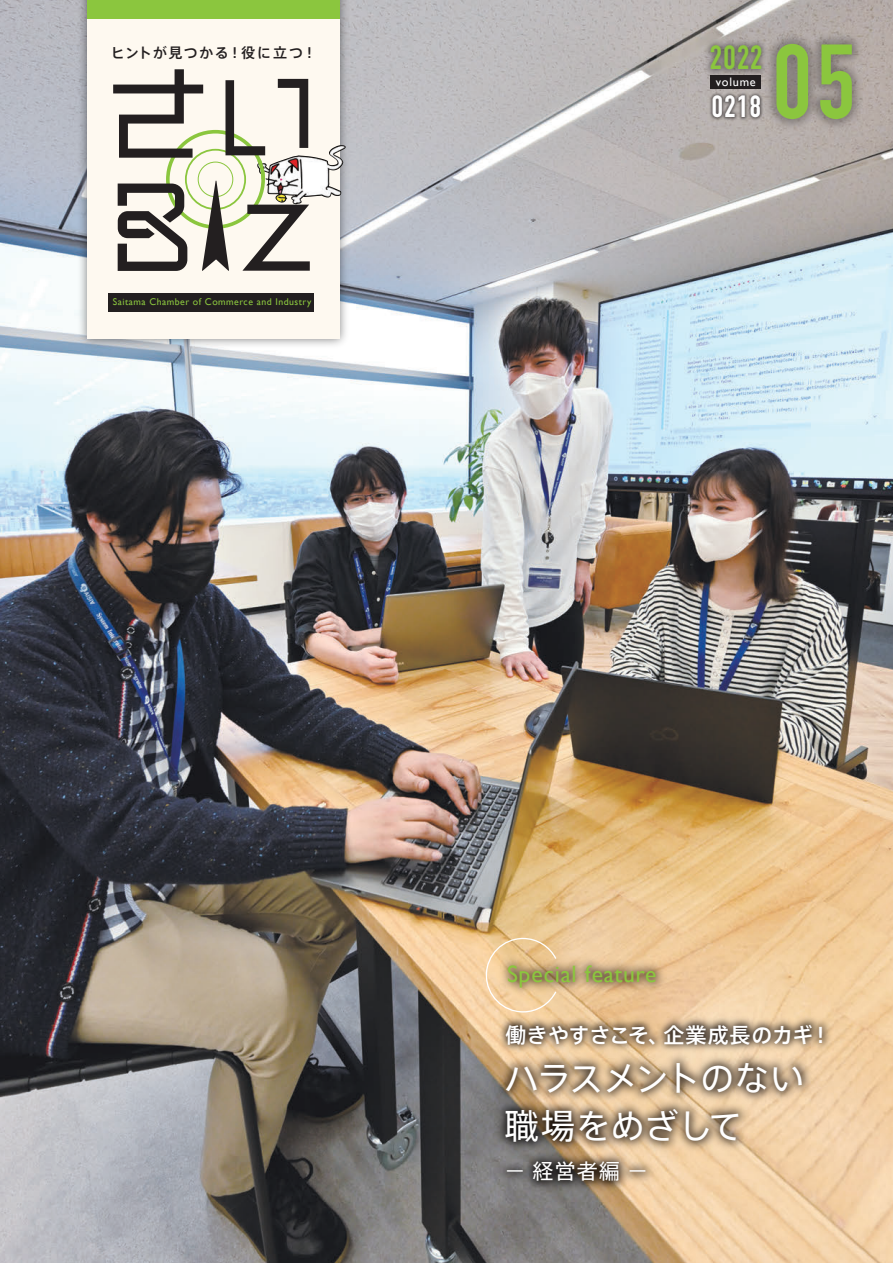
<style>
.page{position:relative;width:893px;height:1263px;background:#fff}
.page>*{position:absolute;margin:0;border:0;box-sizing:border-box;transform-origin:0 0}
.t1{font:700 103.95px "DIN Condensed";color:#8bc63e}
.t2{font:34.5px/47.8px "Axis Std";letter-spacing:-.02em;color:#fff}
.t3{font:700 33.15px "DIN Condensed";color:#8bc63e}
.t4{font:700 30.15px "DIN Condensed";color:#fff}
.t5{font:23.7px "Gill Sans";letter-spacing:.03em;color:#8bc63e}
.t6{font:500 21px "Axis Std";letter-spacing:.005em;color:#fff}
.t7{font:21px "Axis Std";color:#fff}
.t8{font:500 14.1px "Axis Std";letter-spacing:.105em;color:#231f20}
.t9{font:12.3px "Gill Sans";letter-spacing:.065em;color:#fff}
.t10{font:9.75px "Gill Sans";letter-spacing:.05em;color:#8bc63e}
</style>
<div class="page">
<img style="left:0;top:0;width:893px;height:1263px">
<img style="left:74px;top:116px;width:280px;height:237px">
<div style="left:87px;top:5px;width:253px;height:334px;background:#fef9f0"></div>
<img style="left:717px;top:0;width:176px;height:207px">
<img style="left:657px;top:135px;width:160px;height:47px">
<img style="left:655px;top:0;width:162px;height:135px">
<div style="left:710px;top:76px;width:51px;height:13px;background:#231f20"></div>
<div style="left:109px;top:293px;width:205px;height:18px;background:#231f20"></div>
<img style="left:56px;top:0;width:316px;height:116px">
<img style="left:452px;top:906px;width:260px;height:63px">
<svg style="left:485px;top:937px;width:72px;height:32px"></svg>
<img style="left:448px;top:1005px;width:413px;height:235px">
<img style="left:450px;top:969px;width:437px;height:134px">
<img style="left:310px;top:140px;width:40px;height:74px">
<svg style="left:113px;top:69px;width:197px;height:202px"></svg>
<h3 class="t8" style="left:111px;top:42px;width:207px">ヒントが見つかる！役に立つ！</h3>
<p class="t10" style="left:113px;top:296px;width:200px">Saitama Chamber of Commerce and Industry</p>
<h3 class="t3" style="left:710px;top:35px;width:54px">2022</h3>
<p class="t9" style="left:716px;top:74px;width:42px">volume</p>
<h3 class="t4" style="left:712px;top:86px;width:51px">0218</h3>
<h1 class="t1" style="left:773px;top:12px;width:84px">05</h1>
<h3 class="t5" style="left:507px;top:960px;width:151px">Special feature</h3>
<h3 class="t6" style="left:505px;top:1019px;width:327px">働きやすさこそ、企業成長のカギ！</h3>
<h2 class="t2" style="left:504px;top:1052px;width:301px">ハラスメントのない職場をめざして</h2>
<h3 class="t7" style="left:504px;top:1156px;width:145px">－ 経営者編 －</h3>
</div>
